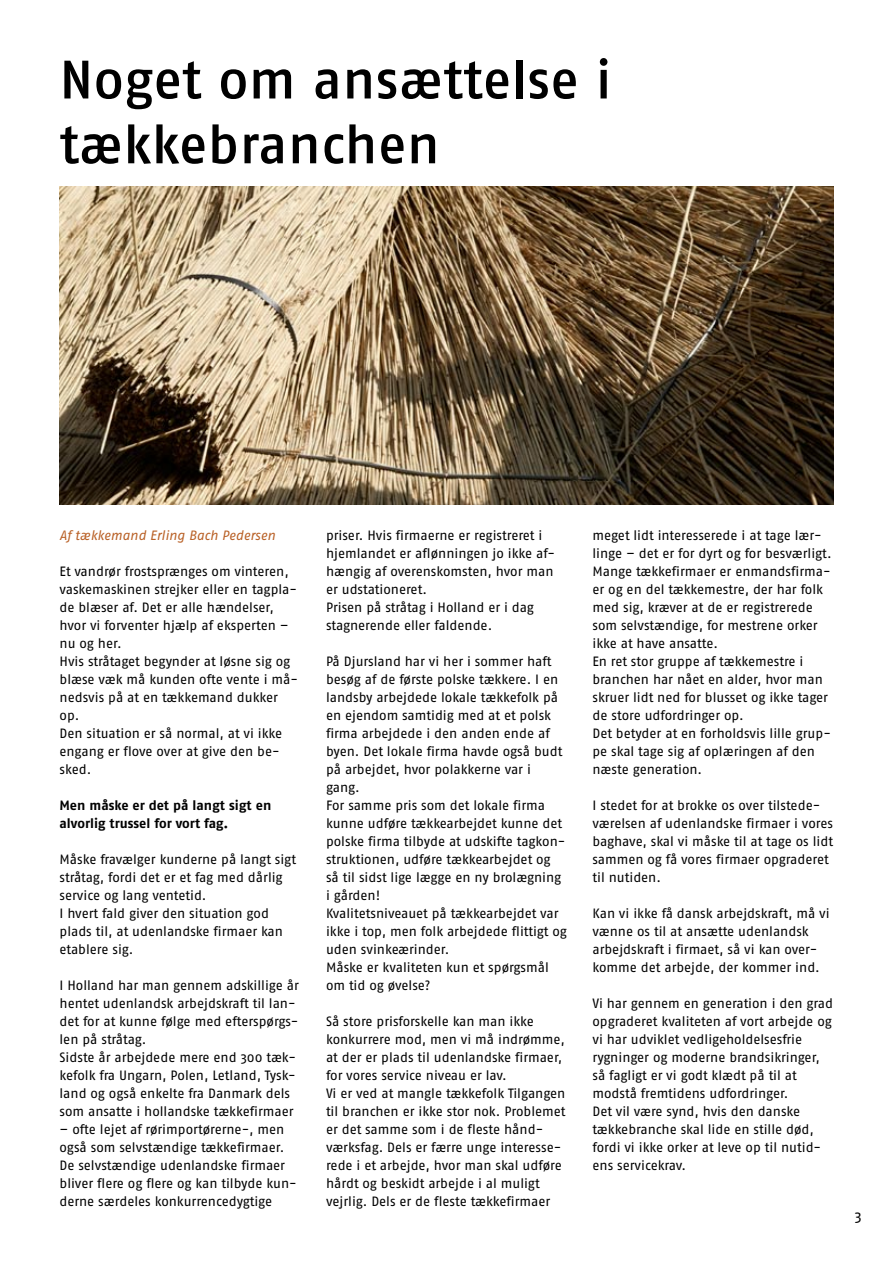
<style>
.page{position:relative;width:893px;height:1263px;background:#fff}
.page>*{position:absolute;margin:0;border:0;box-sizing:border-box;transform-origin:0 0}
.t1{font:54px/64.8px "Fago No Med";letter-spacing:.005em;color:#000}
.t2{font:13.5px/18px "Fago No";letter-spacing:-.005em;color:#000}
.t3{font:700 13.5px/18px "Fago No";color:#000}
.t4{font:italic 13.5px "Fago No";letter-spacing:-.005em;color:#b96127}
</style>
<div class="page">
<img style="left:60px;top:186px;width:773px;height:319px">
<h1 class="t1" style="left:60px;top:47px;width:554px">Noget om ansættelse i tækkebranchen</h1>
<p class="t4" style="left:60px;top:528px;width:217px">Af tækkemand Erling Bach Pedersen</p>
<p class="t2" style="left:60px;top:562px;width:240px">Et vandrør frostsprænges om vinteren, vaskemaskinen strejker eller en tagpla&shy;de blæser af. Det er alle hændelser, hvor vi forventer hjælp af eksperten – nu og her.<br>Hvis stråtaget begynder at løsne sig og blæse væk må kunden ofte vente i må&shy;nedsvis på at en tækkemand dukker op.<br>Den situation er så normal, at vi ikke engang er flove over at give den be&shy;sked.</p>
<p class="t3" style="left:60px;top:796px;width:213px">Men måske er det på langt sigt en alvorlig trussel for vort fag.</p>
<p class="t2" style="left:60px;top:850px;width:238px">Måske fravælger kunderne på langt sigt stråtag, fordi det er et fag med dårlig service og lang ventetid.<br>I hvert fald giver den situation god plads til, at udenlandske firmaer kan etablere sig.</p>
<p class="t2" style="left:60px;top:976px;width:241px">I Holland har man gennem adskillige år hentet udenlandsk arbejdskraft til lan&shy;det for at kunne følge med efterspørgs&shy;len på stråtag.<br>Sidste år arbejdede mere end 300 tæk&shy;kefolk fra Ungarn, Polen, Letland, Tysk&shy;land og også enkelte fra Danmark dels som ansatte i hollandske tækkefirmaer</p>
<p class="t2" style="left:60px;top:1120px;width:239px">– ofte lejet af rørimportørerne-, men også som selvstændige tækkefirmaer.<br>De selvstændige udenlandske firmaer bliver flere og flere og kan tilbyde kun&shy;derne særdeles konkurrencedygtige</p>
<p class="t2" style="left:326px;top:526px;width:231px">priser. Hvis firmaerne er registreret i hjemlandet er aflønningen jo ikke af&shy;hængig af overenskomsten, hvor man er udstationeret.<br>Prisen på stråtag i Holland er i dag stagnerende eller faldende.</p>
<p class="t2" style="left:326px;top:652px;width:242px">På Djursland har vi her i sommer haft besøg af de første polske tækkere. I en landsby arbejdede lokale tækkefolk på en ejendom samtidig med at et polsk firma arbejdede i den anden ende af byen. Det lokale firma havde også budt på arbejdet, hvor polakkerne var i gang.<br>For samme pris som det lokale firma kunne udføre tækkearbejdet kunne det polske firma tilbyde at udskifte tagkon&shy;struktionen, udføre tækkearbejdet og<br>så til sidst lige lægge en ny brolægning i gården!<br>Kvalitetsniveauet på tækkearbejdet var ikke i top, men folk arbejdede flittigt og uden svinkeærinder.<br>Måske er kvaliteten kun et spørgsmål om tid og øvelse?</p>
<p class="t2" style="left:326px;top:1012px;width:241px">Så store prisforskelle kan man ikke konkurrere mod, men vi må indrømme, at der er plads til udenlandske firmaer, for vores service niveau er lav.<br>Vi er ved at mangle tækkefolk Tilgangen til branchen er ikke stor nok. Problemet er det samme som i de fleste hånd&shy;værksfag. Dels er færre unge interesse&shy;rede i et arbejde, hvor man skal udføre hårdt og beskidt arbejde i al muligt vejrlig. Dels er de fleste tækkefirmaer</p>
<p class="t2" style="left:592px;top:526px;width:241px">meget lidt interesserede i at tage lær&shy;linge – det er for dyrt og for besværligt.<br>Mange tækkefirmaer er enmandsfirma&shy;er og en del tækkemestre, der har folk med sig, kræver at de er registrerede som selvstændige, for mestrene orker ikke at have ansatte.<br>En ret stor gruppe af tækkemestre i branchen har nået en alder, hvor man skruer lidt ned for blusset og ikke tager de store udfordringer op.<br>Det betyder at en forholdsvis lille grup&shy;pe skal tage sig af oplæringen af den næste generation.</p>
<p class="t2" style="left:592px;top:796px;width:242px">I stedet for at brokke os over tilstede&shy;værelsen af udenlandske firmaer i vores baghave, skal vi måske til at tage os lidt sammen og få vores firmaer opgraderet til nutiden.</p>
<p class="t2" style="left:592px;top:904px;width:239px">Kan vi ikke få dansk arbejdskraft, må vi vænne os til at ansætte udenlandsk arbejdskraft i firmaet, så vi kan over&shy;komme det arbejde, der kommer ind.</p>
<p class="t2" style="left:592px;top:994px;width:242px">Vi har gennem en generation i den grad opgraderet kvaliteten af vort arbejde og vi har udviklet vedligeholdelsesfrie rygninger og moderne brandsikringer, så fagligt er vi godt klædt på til at modstå fremtidens udfordringer.<br>Det vil være synd, hvis den danske tækkebranche skal lide en stille død, fordi vi ikke orker at leve op til nutid&shy;ens servicekrav.</p>
</div>
